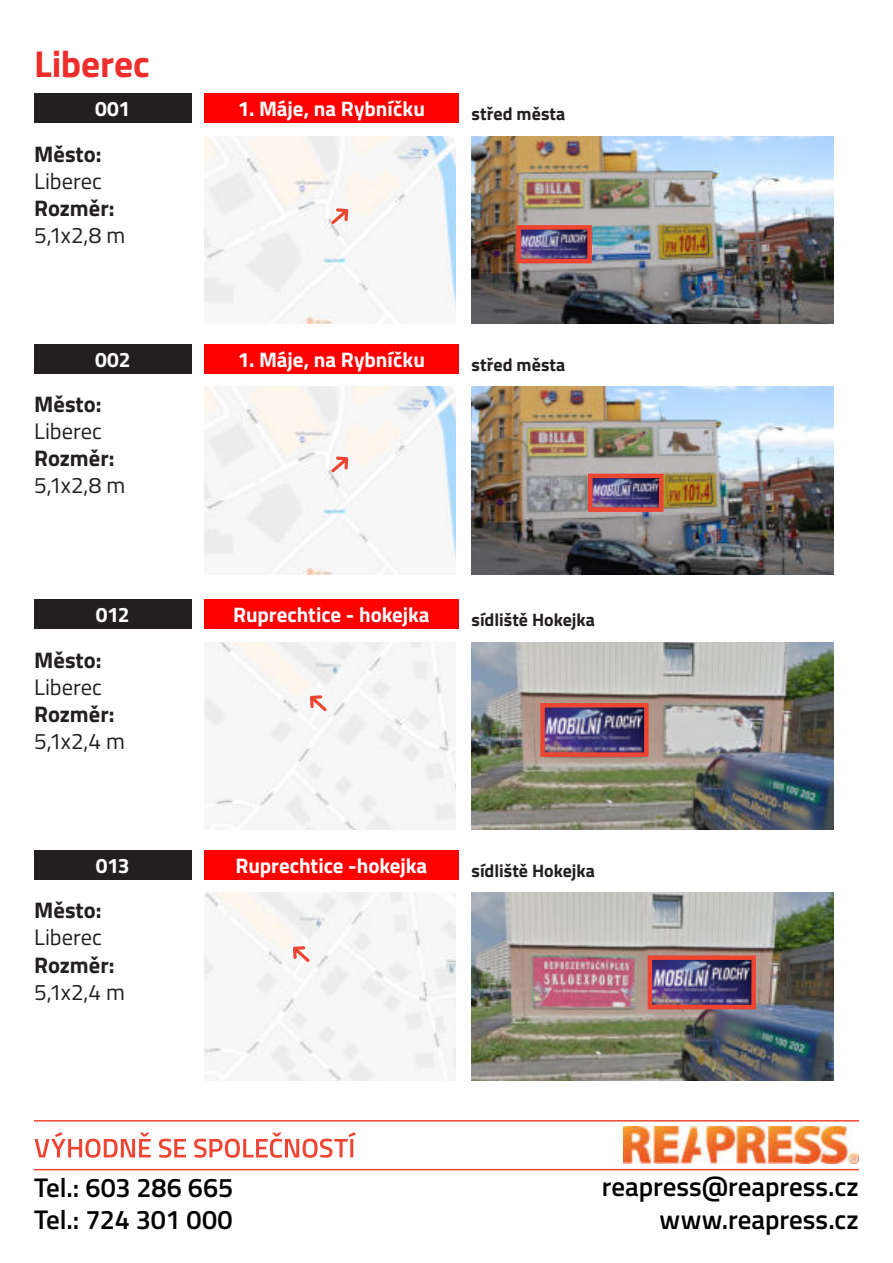
<style>
.page{position:relative;width:893px;height:1263px;background:#fff}
.page>*{position:absolute;margin:0;border:0;box-sizing:border-box;transform-origin:0 0}
.t1{font:700 37.5px "Titillium Web";color:#ee2e2c}
.t2{font:600 27px/32.4px "Titillium Web";color:#000}
.t3{font:22.5px "Titillium Web";color:#231f20}
.t4{font:700 22.5px "Titillium Web";color:#231f20}
.t5{font:700 21px "Titillium Web";letter-spacing:-.005em;color:#fff}
.t6{font:700 18px "Titillium Web";color:#231f20}
</style>
<div class="page">
<hr style="left:34px;top:1120px;width:825px;height:1px;background:#ee4533">
<svg style="left:35px;top:1132px;width:321px;height:26px"></svg>
<hr style="left:34px;top:1169px;width:825px;height:1px;background:#ee4533">
<img style="left:624px;top:1126px;width:235px;height:38px">
<div style="left:34px;top:94px;width:157px;height:29px;background:#231f20"></div>
<div style="left:204px;top:94px;width:255px;height:29px;background:#fe0000"></div>
<img style="left:204px;top:136px;width:251px;height:187px">
<img style="left:472px;top:136px;width:361px;height:187px">
<div style="left:34px;top:344px;width:157px;height:30px;background:#231f20"></div>
<div style="left:204px;top:344px;width:255px;height:30px;background:#fe0000"></div>
<img style="left:204px;top:387px;width:251px;height:187px">
<img style="left:472px;top:387px;width:361px;height:187px">
<svg style="left:331px;top:208px;width:17px;height:16px"></svg>
<svg style="left:331px;top:456px;width:17px;height:16px"></svg>
<img style="left:521px;top:230px;width:66px;height:28px">
<div style="left:516px;top:225px;width:76px;height:38px;border:4px solid #ee4533"></div>
<img style="left:593px;top:479px;width:65px;height:28px">
<div style="left:588px;top:474px;width:75px;height:38px;border:4px solid #ee4533"></div>
<div style="left:34px;top:599px;width:157px;height:30px;background:#231f20"></div>
<div style="left:204px;top:599px;width:255px;height:30px;background:#fe0000"></div>
<img style="left:204px;top:642px;width:251px;height:187px">
<img style="left:472px;top:642px;width:361px;height:187px">
<div style="left:34px;top:850px;width:157px;height:30px;background:#231f20"></div>
<div style="left:204px;top:850px;width:255px;height:30px;background:#fe0000"></div>
<img style="left:204px;top:893px;width:251px;height:187px">
<img style="left:472px;top:893px;width:361px;height:187px">
<svg style="left:310px;top:695px;width:17px;height:16px"></svg>
<svg style="left:293px;top:946px;width:17px;height:16px"></svg>
<img style="left:545px;top:708px;width:99px;height:44px">
<div style="left:540px;top:703px;width:109px;height:54px;border:4px solid #ee4533"></div>
<img style="left:653px;top:960px;width:98px;height:44px">
<div style="left:648px;top:955px;width:108px;height:54px;border:4px solid #ee4533"></div>
<h1 class="t1" style="left:34px;top:35px;width:118px">Liberec</h1>
<p class="t5" style="left:95px;top:100px;width:37px">001</p>
<p class="t5" style="left:238px;top:93px;width:188px">1. Máje, na Rybníčku</p>
<p class="t6" style="left:472px;top:100px;width:95px">střed města</p>
<p class="t4" style="left:34px;top:136px;width:69px">Město:</p>
<p class="t3" style="left:34px;top:164px;width:69px">Liberec</p>
<p class="t4" style="left:34px;top:190px;width:82px">Rozměr:</p>
<p class="t3" style="left:34px;top:218px;width:92px">5,1x2,8 m</p>
<p class="t5" style="left:95px;top:351px;width:37px">002</p>
<p class="t5" style="left:238px;top:344px;width:188px">1. Máje, na Rybníčku</p>
<p class="t6" style="left:472px;top:351px;width:95px">střed města</p>
<p class="t4" style="left:34px;top:387px;width:69px">Město:</p>
<p class="t3" style="left:34px;top:415px;width:69px">Liberec</p>
<p class="t4" style="left:34px;top:441px;width:82px">Rozměr:</p>
<p class="t3" style="left:34px;top:469px;width:92px">5,1x2,8 m</p>
<p class="t5" style="left:95px;top:602px;width:37px">007</p>
<p class="t5" style="left:292px;top:594px;width:80px">Doubská</p>
<p class="t4" style="left:34px;top:642px;width:69px">Město:</p>
<p class="t3" style="left:34px;top:670px;width:69px">Liberec</p>
<p class="t4" style="left:34px;top:696px;width:82px">Rozměr:</p>
<p class="t3" style="left:34px;top:724px;width:92px">5,1x2,4 m</p>
<p class="t5" style="left:96px;top:606px;width:35px">012</p>
<p class="t5" style="left:233px;top:599px;width:198px">Ruprechtice - hokejka</p>
<p class="t6" style="left:472px;top:606px;width:125px">sídliště Hokejka</p>
<p class="t5" style="left:96px;top:849px;width:35px">013</p>
<p class="t5" style="left:236px;top:849px;width:193px">Ruprechtice -hokejka</p>
<p class="t6" style="left:472px;top:857px;width:125px">sídliště Hokejka</p>
<p class="t4" style="left:34px;top:893px;width:69px">Město:</p>
<p class="t3" style="left:34px;top:921px;width:69px">Liberec</p>
<p class="t4" style="left:34px;top:947px;width:82px">Rozměr:</p>
<p class="t3" style="left:34px;top:975px;width:92px">5,1x2,4 m</p>
<p class="t2" style="left:34px;top:1173px;width:201px">Tel.: 603 286 665<br>Tel.: 724 301 000</p>
<p class="t2" style="left:602px;top:1173px;width:259px;text-align:right">reapress@reapress.cz www.reapress.cz</p>
</div>
